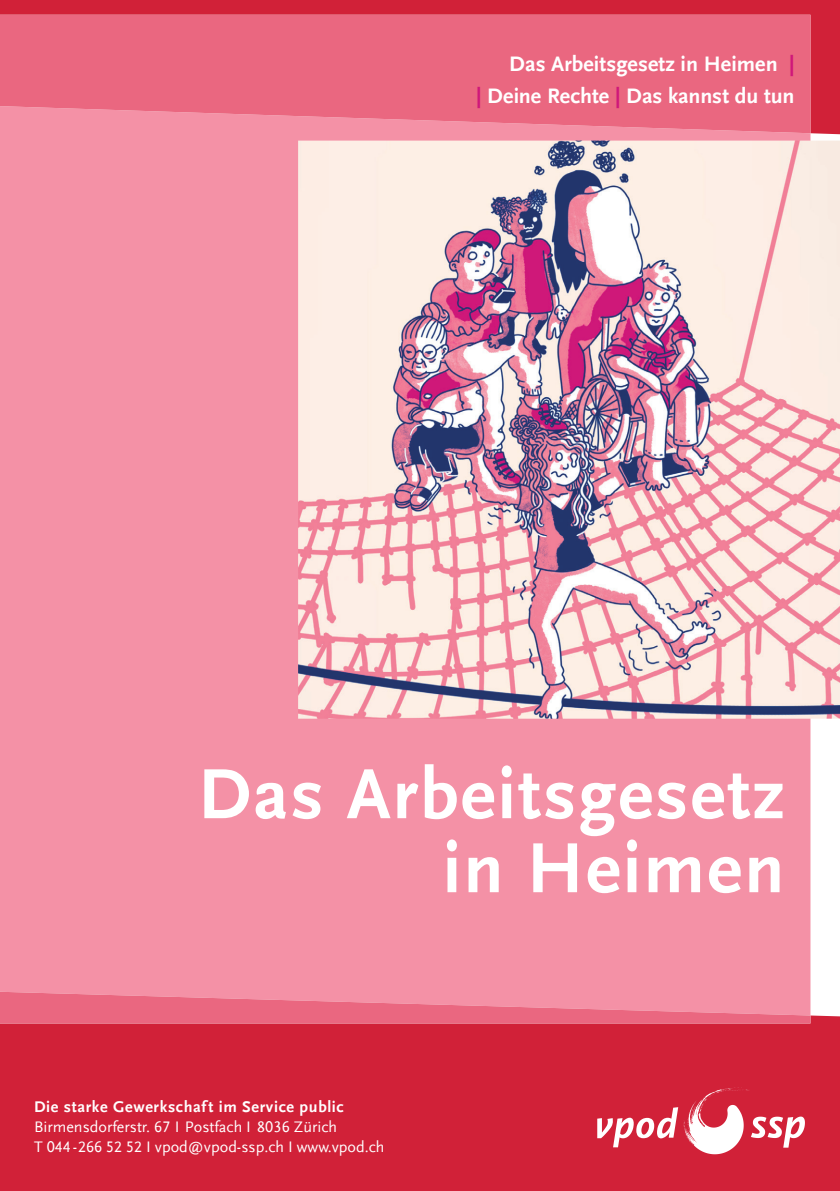
<style>
.page{position:relative;width:840px;height:1191px;background:#fff}
.page>*{position:absolute;margin:0;border:0;box-sizing:border-box;transform-origin:0 0}
.t1{font:700 74px/74px "Scala Sans";letter-spacing:.03em;color:#fff;text-align:right}
.t2{font:700 22px/32px "Scala Sans LF";letter-spacing:.005em;color:#fff;text-align:right}
.t3{font:700 16.2px "Scala Sans";letter-spacing:.04em;color:#fff}
.t4{font:16px/20px "Scala Sans";color:#fff}
.s1{color:#cf187a}
.s2{font-family:"Scala Sans LF Caps"}
</style>
<div class="page">
<div style="left:0;top:0;width:839px;height:134px;background:#d12138"></div>
<div style="left:0;top:1015px;width:839px;height:176px;background:#d12138"></div>
<div style="left:0;top:133px;width:810px;height:858px;background:#f491a6"></div>
<svg style="left:0;top:15px;width:810px;height:118px;fill:#ea6780"></svg>
<svg style="left:0;top:991px;width:810px;height:32px"></svg>
<svg style="left:683px;top:1087px;width:121px;height:67px"></svg>
<svg style="left:597px;top:1107px;width:80px;height:40px"></svg>
<img style="left:298px;top:141px;width:541px;height:577px">
<h2 class="t2" style="left:476px;top:48px;width:320px">Das Arbeitsgesetz in Heimen <span class="s1">|<br>|</span> Deine Rechte <span class="s1">|</span> Das kannst du tun</h2>
<h1 class="t1" style="left:198px;top:758px;width:587px">Das Arbeitsgesetz in Heimen</h1>
<p class="t3" style="left:34px;top:1097px;width:311px">Die starke Gewerkschaft im Service public</p>
<p class="t4" style="left:34px;top:1116px;width:352px">Birmensdorferstr. <span class="s2">67</span> I Postfach <span class="s2">I 8036</span> Zürich<br>T <span class="s2">044 -266 52 52</span> I vpod@vpod-ssp.ch I www.vpod.ch</p>
</div>
